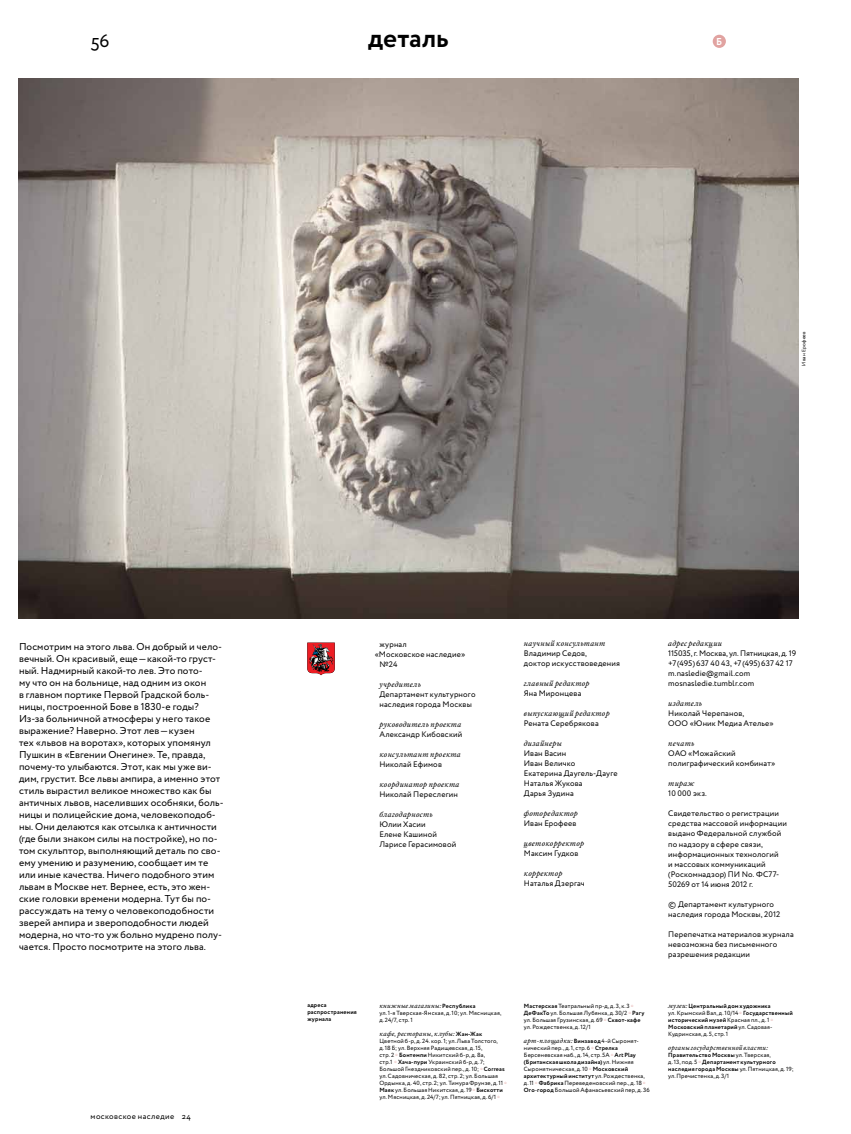
<style>
.page{position:relative;width:851px;height:1134px;background:#fff}
.page>*{position:absolute;margin:0;border:0;box-sizing:border-box;transform-origin:0 0}
.t1{font:700 27px "Circe";color:#000}
.t2{font:18px "Circe";color:#000}
.t3{font:10px/12px "Circe";letter-spacing:.01em;color:#000}
.t4{font:700 10px "Circe";color:#fff}
.t5{font:8px/10px "Circe";letter-spacing:.02em;color:#000}
.t6{font:8px "Circe";letter-spacing:.045em;color:#000}
.t7{font:italic 7px "William Caption";letter-spacing:.045em;color:#000}
.t8{font:6px/7px "Circe";letter-spacing:.025em;color:#000}
.t9{font:700 6px/7px "Circe";letter-spacing:.03em;color:#000}
.t10{font:italic 6px "William Caption";letter-spacing:.05em;color:#000}
.t11{font:5px "Circe";letter-spacing:.05em;color:#000}
.s1{font-family:"Circe";font-weight:700;font-style:normal}
.s2{color:#e1a3a1}
.s3{font-weight:700}
.s4{font-family:"Circe";font-style:normal}
.s5{font-family:"William Caption";font-weight:400;font-style:italic}
.s6{font-weight:400}
.s7{font-weight:400;color:#e1a3a1}
</style>
<div class="page">
<div style="left:712px;top:35px;width:13px;height:13px;background:#e1a3a1;border-radius:50%"></div>
<svg style="left:307px;top:643px;width:28px;height:32px"></svg>
<img style="left:18px;top:78px;width:780px;height:540px">
<h2 class="t2" style="left:91px;top:29px;width:20px">56</h2>
<p class="t4" style="left:716px;top:35px;width:8px">Б</p>
<h1 class="t1" style="left:368px;top:20px;width:82px">деталь</h1>
<p class="t11" style="left:800px;top:366px;width:36px;rotate:-90deg">Иван Ерофеев</p>
<p class="t3" style="left:19px;top:640px;width:206px">Посмотрим на этого льва. Он добрый и чело‑ вечный. Он красивый, еще—какой‑то груст‑ ный. Надмирный какой‑то лев. Это пото‑<br>му что он на больнице, над одним из окон<br>в главном портике Первой Градской боль‑ ницы, построенной Бове в 1830‑е годы?<br>Из-за больничной атмосферы у него такое выражение? Наверно. Этот лев—кузен<br>тех «львов на воротах», которых упомянул Пушкин в «Евгении Онегине». Те, правда, почему‑то улыбаются. Этот, как мы уже ви‑ дим, грустит. Все львы ампира, а именно этот стиль вырастил великое множество как бы античных львов, населивших особняки, боль‑ ницы и полицейские дома, человекоподоб‑ ны. Они делаются как отсылка к античности (где были знаком силы на постройке), но по‑ том скульптор, выполняющий деталь по сво‑ ему умению и разумению, сообщает им те или иные качества. Ничего подобного этим львам в Москве нет. Вернее, есть, это жен‑ ские головки времени модерна. Тут бы по‑ рассуждать на тему о человекоподобности зверей ампира и звероподобности людей модерна, но что‑то уж больно мудрено полу‑ чается. Просто посмотрите на этого льва.</p>
<p class="t5" style="left:379px;top:639px;width:29px">журнал</p>
<p class="t5" style="left:375px;top:649px;width:92px">«Московское наследие»</p>
<p class="t5" style="left:379px;top:659px;width:20px">№24</p>
<p class="t7" style="left:379px;top:679px;width:43px">учредитель</p>
<p class="t5" style="left:379px;top:689px;width:98px">Департамент культурного наследия города Москвы</p>
<p class="t7" style="left:379px;top:719px;width:83px">руководитель проекта</p>
<p class="t5" style="left:379px;top:729px;width:84px">Александр Кибовский</p>
<p class="t7" style="left:379px;top:749px;width:83px">консультант проекта</p>
<p class="t5" style="left:379px;top:759px;width:64px">Николай Ефимов</p>
<p class="t7" style="left:379px;top:779px;width:81px">координатор проекта</p>
<p class="t5" style="left:379px;top:789px;width:80px">Николай Переслегин</p>
<p class="t7" style="left:379px;top:809px;width:55px">благодарность</p>
<p class="t5" style="left:379px;top:819px;width:78px">Юлии Хасии<br>Елене Кашиной<br>Ларисе Герасимовой</p>
<p class="t7" style="left:524px;top:638px;width:83px">научный консультант</p>
<p class="t5" style="left:524px;top:648px;width:97px">Владимир Седов,<br>доктор искусствоведения</p>
<p class="t7" style="left:524px;top:678px;width:67px">главный редактор</p>
<p class="t5" style="left:524px;top:688px;width:59px">Яна Миронцева</p>
<p class="t7" style="left:524px;top:708px;width:87px">выпускающий редактор</p>
<p class="t5" style="left:524px;top:718px;width:76px">Рената Серебрякова</p>
<p class="t7" style="left:524px;top:738px;width:39px">дизайнеры</p>
<p class="t5" style="left:524px;top:748px;width:95px">Иван Васин<br>Иван Величко<br>Екатерина Даугель-Дауге<br>Наталья Жукова<br>Дарья Зудина</p>
<p class="t7" style="left:524px;top:808px;width:55px">фоторедактор</p>
<p class="t5" style="left:524px;top:818px;width:54px">Иван Ерофеев</p>
<p class="t7" style="left:524px;top:838px;width:62px">цветокорректор</p>
<p class="t5" style="left:524px;top:848px;width:56px">Максим Гудков</p>
<p class="t7" style="left:524px;top:868px;width:40px">корректор</p>
<p class="t5" style="left:524px;top:878px;width:62px">Наталья Дзергач</p>
<p class="t6" style="left:91px;top:1111px;width:102px">московское наследие 24</p>
<p class="t9" style="left:307px;top:1002px;width:51px">адреса распространения журнала</p>
<p class="t10" style="left:379px;top:1001px;width:97px">книжные магазины: <span class="s1">Республика</span></p>
<p class="t8" style="left:379px;top:1009px;width:123px">ул. 1-я Тверская-Ямская, д.10; ул. Мясницкая, д.24/7, стр. 1</p>
<p class="t10" style="left:379px;top:1029px;width:104px">кафе, рестораны, клубы: <span class="s1">Жан-Жак</span></p>
<p class="t8" style="left:379px;top:1037px;width:129px">Цветной б-р, д. 24. кор. 1; ул. Льва Толстого, д.18 Б; ул. Верхняя Радищевская, д. 15,<br>стр. 2 <span class="s2">*</span> <span class="s3">Бонтемпи</span> Никитский б-р, д. 8а,<br>стр.1 <span class="s2">*</span><span class="s3">Хача-пури</span> Украинский б-р, д.7; БольшойГнездниковский пер., д. 10; <span class="s2">*</span> <span class="s3">Correas </span>ул. Садовническая, д. 82, стр. 2; ул. Большая Ордынка, д. 40, стр.2; ул. Тимура Фрунзе, д.11 <span class="s2">* </span><span class="s3">Маяк</span> ул. Большая Никитская, д.19 <span class="s2">*</span> <span class="s3">Бискотти </span>ул. Мясницкая, д.24/7; ул. Пятницкая, д.6/1 <span class="s2">*</span></p>
<p class="t8" style="left:524px;top:1002px;width:122px"><span class="s3">Мастерская</span> Театральный пр-д, д.3, к.3 <span class="s2">* </span><span class="s3">ДеФакТо</span> ул. Большая Лубянка, д.30/2 <span class="s2">*</span> <span class="s3">Рагу </span>ул. Большая Грузинская, д.69 <span class="s2">*</span> <span class="s3">Сквот-кафе </span>ул. Рождественка, д.12/1</p>
<p class="t10" style="left:524px;top:1036px;width:115px">арт-площадки: <span class="s1">Винзавод</span> <span class="s4">4-й Сыромят-</span></p>
<p class="t8" style="left:524px;top:1044px;width:127px">нический пер., д.1, стр.6 <span class="s2">*</span> <span class="s3">Стрелка </span>Берсеневская наб., д.14, стр.5А <span class="s2">*</span> <span class="s3">Art Play (Британская школа дизайна)</span> ул. Нижняя Сыромятническая, д.10 <span class="s2">*</span> <span class="s3">Московский архитектурный институт</span> ул.Рождественка, д.11 <span class="s2">*</span> <span class="s3">Фабрика</span> Переведеновский пер., д.18 <span class="s2">* </span><span class="s3">Ого</span>-<span class="s3">город</span> Большой Афанасьевский пер, д.36</p>
<p class="t7" style="left:668px;top:638px;width:55px">адрес редакции</p>
<p class="t5" style="left:668px;top:649px;width:129px">115035, г. Москва, ул. Пятницкая, д. 19 +7 (495)637 40 43, +7 (495)637 42 17 m.nasledie@gmail.com mosnasledie.tumblr.com</p>
<p class="t7" style="left:668px;top:698px;width:35px">издатель</p>
<p class="t5" style="left:668px;top:709px;width:107px">Николай Черепанов,<br>ООО «Юник Медиа Ателье»</p>
<p class="t7" style="left:668px;top:738px;width:28px">печать</p>
<p class="t5" style="left:668px;top:749px;width:109px">ОАО «Можайский полиграфический комбинат»</p>
<p class="t7" style="left:668px;top:778px;width:27px">тираж</p>
<p class="t5" style="left:668px;top:789px;width:40px">10 000 экз.</p>
<p class="t5" style="left:668px;top:809px;width:120px">Свидетельство о регистрации средства массовой информации выдано Федеральной службой по надзору в сфере связи, информационных технологий<br>и массовых коммуникаций (Роскомнадзор) ПИ No. ФС77-<br>50269 от 14 июня 2012 г.</p>
<p class="t5" style="left:668px;top:899px;width:113px">© Департамент культурного наследия города Москвы, 2012</p>
<p class="t5" style="left:668px;top:929px;width:127px">Перепечатка материалов журнала невозможна без письменного разрешения редакции</p>
<p class="t9" style="left:668px;top:1002px;width:126px"><span class="s5">музеи:</span> Центральный дом художника<br><span class="s6">ул. Крымский Вал, д. 10/14</span> <span class="s7">*</span> Государственный исторический музей <span class="s6">Красная пл., д. 1</span> <span class="s7">* </span>Московский планетарий <span class="s6">ул. Садовая-Кудринская, д.5, стр.1</span></p>
<p class="t10" style="left:668px;top:1043px;width:101px">органы государственной власти:</p>
<p class="t9" style="left:668px;top:1051px;width:127px">Правительство Москвы <span class="s6">ул. Тверская,<br>д.13, под.5</span> <span class="s7">*</span> Департамент культурного наследия города Москвы <span class="s6">ул.Пятницкая, д. 19; ул.Пречистенка, д.3/1</span></p>
</div>
